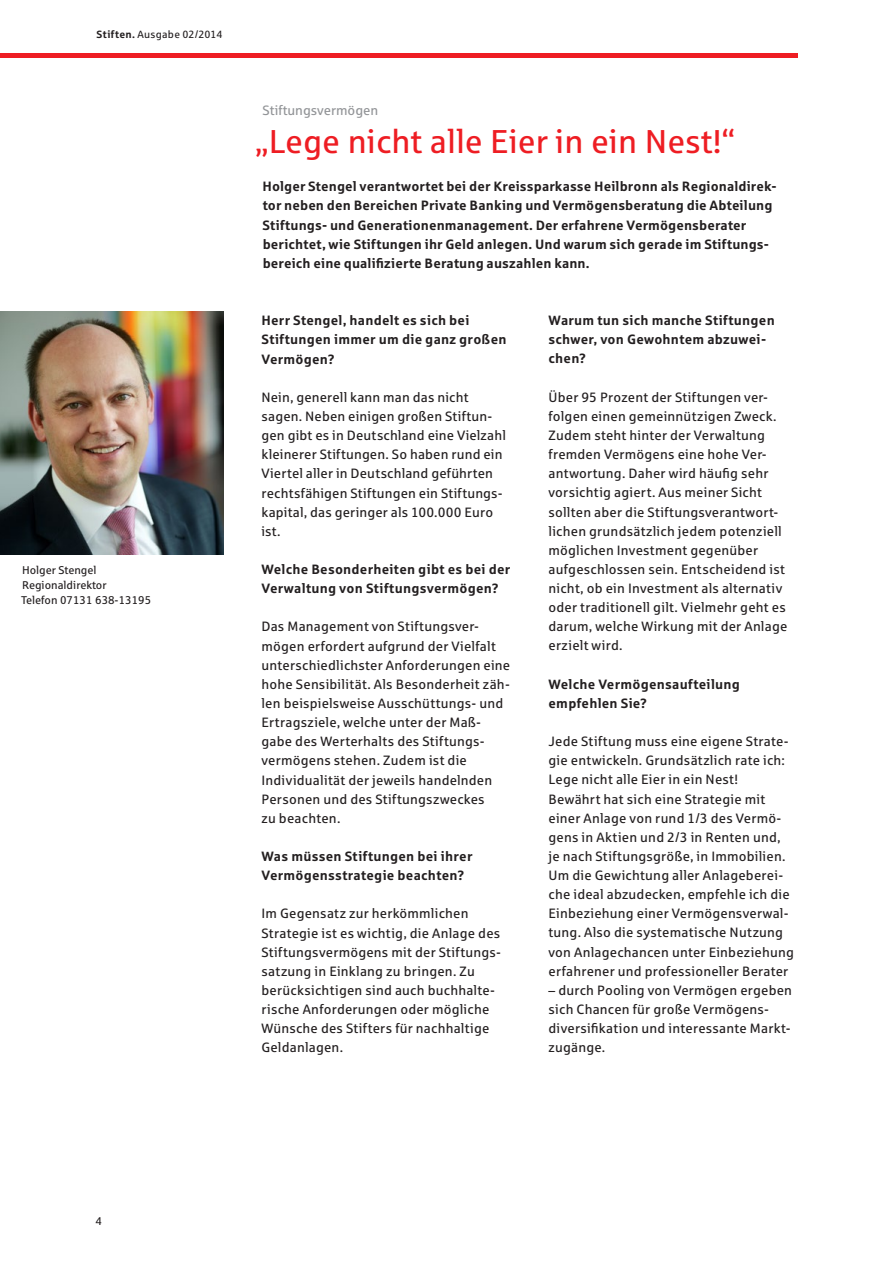
<style>
.page{position:relative;width:893px;height:1263px;background:#fff}
.page>*{position:absolute;margin:0;border:0;box-sizing:border-box;transform-origin:0 0}
.t1{font:33px "Sparkasse Rg";color:#ee1d23}
.t2{font:13.5px/19.2px "Sparkasse Rg";letter-spacing:.015em;color:#231f20}
.t3{font:700 13.5px/19.2px "Sparkasse Rg";letter-spacing:.015em;color:#231f20}
.t4{font:13.5px "Sparkasse Rg";color:#939598}
.t5{font:11.25px/14.9px "Sparkasse Rg";color:#231f20}
.t6{font:10.5px "Sparkasse Rg";letter-spacing:.02em;color:#231f20}
.s1{font-weight:700}
</style>
<div class="page">
<hr style="left:0;top:53px;width:797px;height:4px;background:#ee1d23">
<img style="left:0;top:311px;width:223px;height:244px">
<p class="t6" style="left:97px;top:28px;width:127px"><span class="s1">Stiften.</span> Ausgabe 02/2014</p>
<p class="t5" style="left:21px;top:563px;width:132px">Holger Stengel<br>Regionaldirektor<br>Telefon 07131 638-13195</p>
<p class="t4" style="left:263px;top:102px;width:117px">Stiftungsvermögen</p>
<h1 class="t1" style="left:255px;top:121px;width:482px">„Lege nicht alle Eier in ein Nest!“</h1>
<p class="t3" style="left:263px;top:177px;width:515px">Holger Stengel verantwortet bei der Kreissparkasse Heilbronn als Regionaldirek&shy;tor neben den Bereichen Private Banking und Vermögensberatung die Abteilung Stiftungs- und Generationenmanagement. Der erfahrene Vermögensberater berichtet, wie Stiftungen ihr Geld anlegen. Und warum sich gerade im Stiftungs&shy;bereich eine qualifizierte Beratung auszahlen kann.</p>
<p class="t3" style="left:261px;top:310px;width:247px">Herr Stengel, handelt es sich bei<br>Stiftungen immer um die ganz großen<br>Vermögen?</p>
<p class="t2" style="left:261px;top:387px;width:246px">Nein, generell kann man das nicht sagen. Neben einigen großen Stiftun&shy;gen gibt es in Deutschland eine Vielzahl kleinerer Stiftungen. So haben rund ein Viertel aller in Deutschland geführten rechtsfähigen Stiftungen ein Stiftungs&shy;kapital, das geringer als 100.000 Euro ist.</p>
<p class="t3" style="left:261px;top:559px;width:250px">Welche Besonderheiten gibt es bei der<br>Verwaltung von Stiftungsvermögen?</p>
<p class="t2" style="left:261px;top:617px;width:250px">Das Management von Stiftungsver&shy;mögen erfordert aufgrund der Vielfalt unterschiedlichster Anforderungen eine hohe Sensibilität. Als Besonderheit zäh&shy;len beispielsweise Ausschüttungs- und Ertragsziele, welche unter der Maß&shy;gabe des Werterhalts des Stiftungs&shy;vermögens stehen. Zudem ist die Individualität der jeweils handelnden Personen und des Stiftungszweckes<br>zu beachten.</p>
<p class="t3" style="left:261px;top:846px;width:212px">Was müssen Stiftungen bei ihrer<br>Vermögensstrategie beachten?</p>
<p class="t2" style="left:261px;top:904px;width:241px">Im Gegensatz zur herkömmlichen Strategie ist es wichtig, die Anlage des Stiftungsvermögens mit der Stiftungs&shy;satzung in Einklang zu bringen. Zu berücksichtigen sind auch buchhalte&shy;rische Anforderungen oder mögliche Wünsche des Stifters für nachhaltige Geldanlagen.</p>
<p class="t3" style="left:549px;top:310px;width:228px">Warum tun sich manche Stiftungen schwer, von Gewohntem abzuwei&shy;chen?</p>
<p class="t2" style="left:549px;top:387px;width:240px">Über 95 Prozent der Stiftungen ver&shy;folgen einen gemeinnützigen Zweck.<br>Zudem steht hinter der Verwaltung fremden Vermögens eine hohe Ver&shy;antwortung. Daher wird häufig sehr vorsichtig agiert. Aus meiner Sicht sollten aber die Stiftungsverantwort&shy;lichen grundsätzlich jedem potenziell möglichen Investment gegenüber aufgeschlossen sein. Entscheidend ist nicht, ob ein Investment als alternativ oder traditionell gilt. Vielmehr geht es darum, welche Wirkung mit der Anlage erzielt wird.</p>
<p class="t3" style="left:549px;top:674px;width:193px">Welche Vermögensaufteilung empfehlen Sie?</p>
<p class="t2" style="left:549px;top:731px;width:247px">Jede Stiftung muss eine eigene Strate&shy;gie entwickeln. Grundsätzlich rate ich:<br>Lege nicht alle Eier in ein Nest!<br>Bewährt hat sich eine Strategie mit einer Anlage von rund 1/3 des Vermö&shy;gens in Aktien und 2/3 in Renten und, je nach Stiftungsgröße, in Immobilien.<br>Um die Gewichtung aller Anlageberei&shy;che ideal abzudecken, empfehle ich die Einbeziehung einer Vermögensverwal&shy;tung. Also die systematische Nutzung von Anlagechancen unter Einbeziehung erfahrener und professioneller Berater</p>
<p class="t2" style="left:549px;top:980px;width:245px">– durch Pooling von Vermögen ergeben sich Chancen für große Vermögens&shy;diversifikation und interessante Markt&shy;zugänge.</p>
<p class="t5" style="left:96px;top:1213px;width:8px">4</p>
</div>
